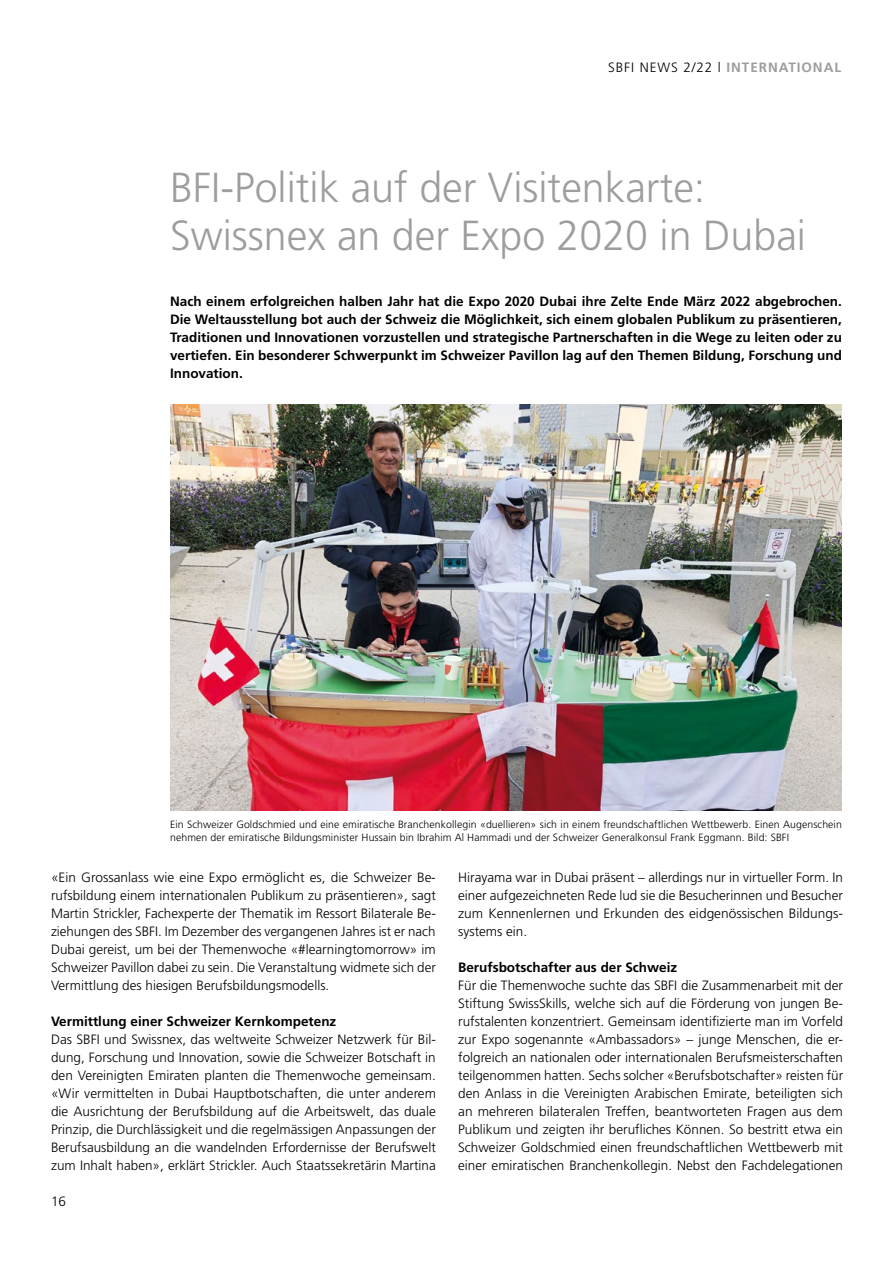
<style>
.page{position:relative;width:893px;height:1263px;background:#fff}
.page>*{position:absolute;margin:0;border:0;box-sizing:border-box;transform-origin:0 0}
.t1{font:300 42px/48px "Frutiger LT Std";color:#9d9d9c}
.t2{font:300 13.5px/18px "Frutiger LT Std";color:#000;text-align:justify}
.t3{font:700 13.5px/18px "Frutiger LT Std";color:#000;text-align:justify}
.t4{font:300 13.5px "Frutiger LT Std";letter-spacing:.07em;color:#000}
.t5{font:300 10.5px/13.5px "Frutiger LT Std";letter-spacing:.01em;color:#000}
.s1{font-weight:700;color:#9d9d9c}
</style>
<div class="page">
<img style="left:170px;top:404px;width:672px;height:406px">
<p class="t4" style="left:608px;top:60px;width:235px">SBFI NEWS 2/22 l <span class="s1">INTERNATIONAL</span></p>
<h1 class="t1" style="left:170px;top:164px;width:637px">BFI-Politik auf der Visitenkarte:<br>Swissnex an der Expo 2020 in Dubai</h1>
<p class="t3" style="left:170px;top:292px;width:673px">Nach einem erfolgreichen halben Jahr hat die Expo 2020 Dubai ihre Zelte Ende März 2022 abgebrochen.<br>Die Weltausstellung bot auch der Schweiz die Möglichkeit, sich einem globalen Publikum zu präsentieren, Traditionen und Innovationen vorzustellen und strategische Partnerschaften in die Wege zu leiten oder zu vertiefen. Ein besonderer Schwerpunkt im Schweizer Pavillon lag auf den Themen Bildung, Forschung und Innovation.</p>
<p class="t5" style="left:170px;top:818px;width:673px">Ein Schweizer Goldschmied und eine emiratische Branchenkollegin «duellieren» sich in einem freundschaftlichen Wettbewerb. Einen Augenschein nehmen der emiratische Bildungsminister Hussain bin Ibrahim Al Hammadi und der Schweizer Generalkonsul Frank Eggmann. Bild: SBFI</p>
<p class="t2" style="left:51px;top:869px;width:386px">«Ein Grossanlass wie eine Expo ermöglicht es, die Schweizer Be&shy;rufsbildung einem internationalen Publikum zu präsentieren», sagt Martin Strickler, Fachexperte der Thematik im Ressort Bilaterale Be&shy;ziehungen des SBFI. Im Dezember des vergangenen Jahres ist er nach Dubai gereist, um bei der Themenwoche «#learningtomorrow» im Schweizer Pavillon dabei zu sein. Die Veranstaltung widmete sich der Vermittlung des hiesigen Berufsbildungsmodells.</p>
<p class="t3" style="left:51px;top:1012px;width:287px">Vermittlung einer Schweizer Kernkompetenz</p>
<p class="t2" style="left:51px;top:1031px;width:387px">Das SBFI und Swissnex, das weltweite Schweizer Netzwerk für Bil&shy;dung, Forschung und Innovation, sowie die Schweizer Botschaft in den Vereinigten Emiraten planten die Themenwoche gemeinsam. «Wir vermittelten in Dubai Hauptbotschaften, die unter anderem die Ausrichtung der Berufsbildung auf die Arbeitswelt, das duale Prinzip, die Durchlässigkeit und die regelmässigen Anpassungen der Berufsausbildung an die wandelnden Erfordernisse der Berufswelt zum Inhalt haben», erklärt Strickler. Auch Staatssekretärin Martina</p>
<p class="t2" style="left:458px;top:869px;width:386px">Hirayama war in Dubai präsent – allerdings nur in virtueller Form. In einer aufgezeichneten Rede lud sie die Besucherinnen und Besucher zum Kennenlernen und Erkunden des eidgenössischen Bildungs&shy;systems ein.</p>
<p class="t3" style="left:458px;top:958px;width:221px">Berufsbotschafter aus der Schweiz</p>
<p class="t2" style="left:458px;top:977px;width:387px">Für die Themenwoche suchte das SBFI die Zusammenarbeit mit der Stiftung SwissSkills, welche sich auf die Förderung von jungen Be&shy;rufstalenten konzentriert. Gemeinsam identifizierte man im Vorfeld zur Expo sogenannte «Ambassadors» – junge Menschen, die er&shy;folgreich an nationalen oder internationalen Berufsmeisterschaften teilgenommen hatten. Sechs solcher «Berufsbotschafter» reisten für den Anlass in die Vereinigten Arabischen Emirate, beteiligten sich an mehreren bilateralen Treffen, beantworteten Fragen aus dem Publikum und zeigten ihr berufliches Können. So bestritt etwa ein Schweizer Goldschmied einen freundschaftlichen Wettbewerb mit einer emiratischen Branchenkollegin. Nebst den Fachdelegationen</p>
<p class="t2" style="left:51px;top:1193px;width:17px">16</p>
</div>
